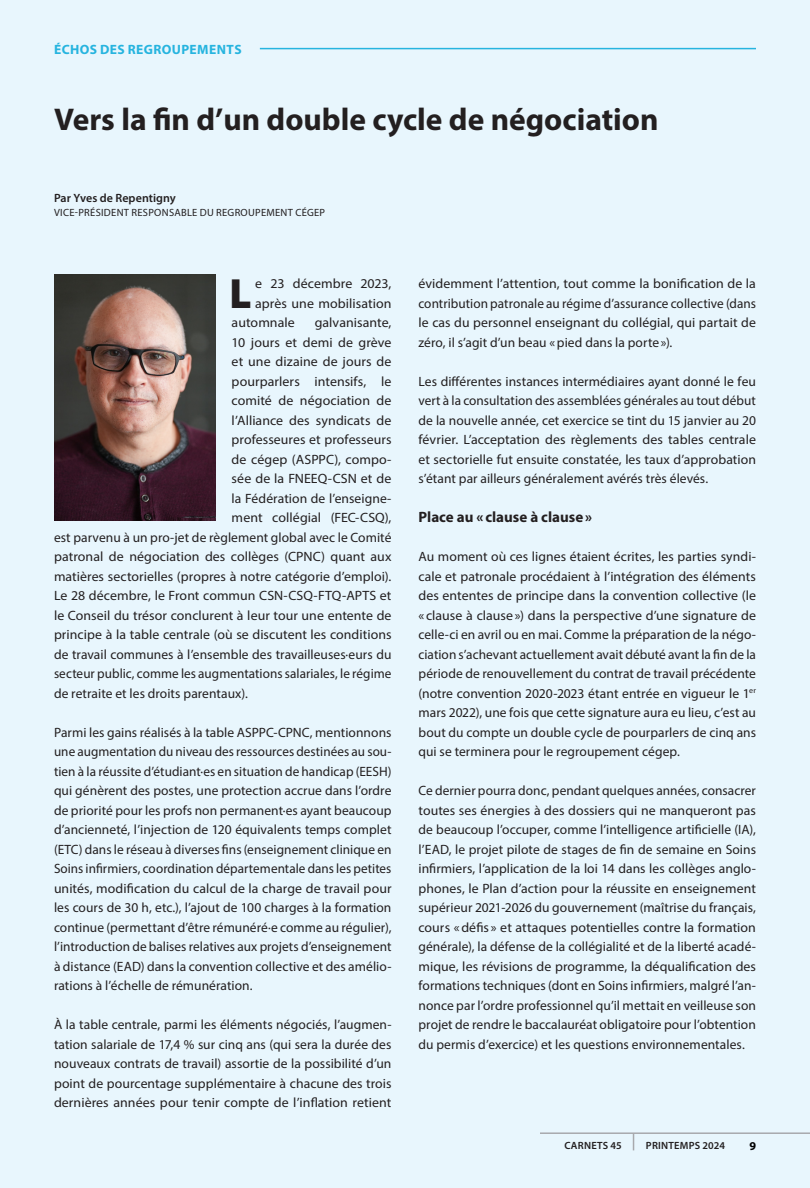
<style>
.page{position:relative;width:810px;height:1188px;background:#e8f6fd}
.page>*{position:absolute;margin:0;border:0;box-sizing:border-box;transform-origin:0 0}
.Article_-_Paragraphe_lettrine___1_caract{font:900 42.45px "Myriad Pro";color:#231f20}
.Article_-_titre_1{font:700 31.5px "Myriad Pro";color:#231f20}
.Article_-_s-titre_10_pts{font:700 15px "Myriad Pro";color:#231f20}
.Article_-_txt_9_13{font:13.5px/19.5px "Myriad Pro";letter-spacing:.005em;color:#231f20;text-align:justify}
.Article_-_Paragraphe_lettrine___1_caract-2{font:13.5px "Myriad Pro";letter-spacing:.005em;color:#231f20}
.Entête_Edito_et_Écho{font:700 13.5px "Myriad Pro";letter-spacing:.03em;color:#26b4df}
.Auteur-1{font:600 12px "Myriad Pro";letter-spacing:.005em;color:#231f20}
.t1{font:700 12px "Myriad Pro";color:#000}
.Auteur_titre{font:10.5px "Myriad Pro";letter-spacing:.03em;color:#231f20}
.t2{font:600 10.5px "Myriad Pro";letter-spacing:.02em;color:#231f20}
</style>
<div class="page">
<hr style="left:260px;top:48px;width:496px;height:1px;background:#26b4df">
<hr style="left:540px;top:1132px;width:270px;height:2px;background:#a8a9ad">
<svg style="left:633px;top:1134px;width:1px;height:16px"></svg>
<img style="left:54px;top:274px;width:162px;height:247px">
<p class="Entête_Edito_et_Écho" style="left:54px;top:41px;width:189px">ÉCHOS DES REGROUPEMENTS</p>
<p class="Article_-_titre_1" style="left:54px;top:99px;width:606px">Vers la fin d’un double cycle de négociation</p>
<p class="Auteur-1" style="left:54px;top:191px;width:123px">Par Yves de Repentigny</p>
<p class="Auteur_titre" style="left:54px;top:206px;width:273px">VICE-PRÉSIDENT RESPONSABLE DU REGROUPEMENT CÉGEP</p>
<p class="Article_-_Paragraphe_lettrine___1_caract" style="left:229px;top:265px;width:23px">L</p>
<p class="Article_-_Paragraphe_lettrine___1_caract-2" style="left:255px;top:275px;width:138px">e 23 décembre 2023,</p>
<p class="Article_-_Paragraphe_lettrine___1_caract-2" style="left:255px;top:295px;width:138px">après une mobilisation</p>
<p class="Article_-_Paragraphe_lettrine___1_caract-2" style="left:232px;top:314px;width:65px">automnale</p>
<p class="Article_-_Paragraphe_lettrine___1_caract-2" style="left:315px;top:314px;width:78px">galvanisante,</p>
<p class="Article_-_Paragraphe_lettrine___1_caract-2" style="left:232px;top:334px;width:161px">10 jours et demi de grève</p>
<p class="Article_-_Paragraphe_lettrine___1_caract-2" style="left:232px;top:353px;width:161px">et une dizaine de jours de</p>
<p class="Article_-_Paragraphe_lettrine___1_caract-2" style="left:232px;top:373px;width:161px">pourparlers intensifs, le</p>
<p class="Article_-_Paragraphe_lettrine___1_caract-2" style="left:232px;top:392px;width:161px">comité de négociation de</p>
<p class="Article_-_Paragraphe_lettrine___1_caract-2" style="left:232px;top:412px;width:161px">l’Alliance des syndicats de</p>
<p class="Article_-_Paragraphe_lettrine___1_caract-2" style="left:232px;top:431px;width:161px">professeures et professeurs</p>
<p class="Article_-_Paragraphe_lettrine___1_caract-2" style="left:232px;top:451px;width:161px">de cégep (ASPPC), compo-</p>
<p class="Article_-_Paragraphe_lettrine___1_caract-2" style="left:232px;top:470px;width:161px">sée de la FNEEQ-CSN et de</p>
<p class="Article_-_Paragraphe_lettrine___1_caract-2" style="left:232px;top:490px;width:161px">la Fédération de l’enseigne-</p>
<p class="Article_-_Paragraphe_lettrine___1_caract-2" style="left:232px;top:509px;width:161px">ment collégial (FEC-CSQ),</p>
<p class="Article_-_Paragraphe_lettrine___1_caract-2" style="left:54px;top:529px;width:339px">est parvenu à un pro-jet de règlement global avec le Comité</p>
<p class="Article_-_Paragraphe_lettrine___1_caract-2" style="left:54px;top:548px;width:339px">patronal de négociation des collèges (CPNC) quant aux</p>
<p class="Article_-_Paragraphe_lettrine___1_caract-2" style="left:54px;top:568px;width:339px">matières sectorielles (propres à notre catégorie d’emploi).</p>
<p class="Article_-_Paragraphe_lettrine___1_caract-2" style="left:54px;top:587px;width:339px">Le 28 décembre, le Front commun CSN-CSQ-FTQ-APTS et</p>
<p class="Article_-_Paragraphe_lettrine___1_caract-2" style="left:54px;top:607px;width:339px">le Conseil du trésor conclurent à leur tour une entente de</p>
<p class="Article_-_Paragraphe_lettrine___1_caract-2" style="left:54px;top:626px;width:339px">principe à la table centrale (où se discutent les conditions</p>
<p class="Article_-_Paragraphe_lettrine___1_caract-2" style="left:54px;top:646px;width:339px">de travail communes à l’ensemble des travailleuses∙eurs du</p>
<p class="Article_-_Paragraphe_lettrine___1_caract-2" style="left:54px;top:665px;width:339px">secteur public, comme les augmentations salariales, le régime</p>
<p class="Article_-_Paragraphe_lettrine___1_caract-2" style="left:54px;top:685px;width:195px">de retraite et les droits parentaux).</p>
<p class="Article_-_txt_9_13" style="left:54px;top:722px;width:339px">Parmi les gains réalisés à la table ASPPC-CPNC, mentionnons une augmentation du niveau des ressources destinées au sou&shy;tien à la réussite d’étudiant∙es en situation de handicap (EESH) qui génèrent des postes, une protection accrue dans l’ordre de priorité pour les profs non permanent∙es ayant beaucoup d’ancienneté, l’injection de 120 équivalents temps complet (ETC) dans le réseau à diverses fins (enseignement clinique en Soins infirmiers, coordination départementale dans les petites unités, modification du calcul de la charge de travail pour les cours de 30 h, etc.), l’ajout de 100 charges à la formation continue (permettant d’être rémunéré∙e comme au régulier), l’introduction de balises relatives aux projets d’enseignement à distance (EAD) dans la convention collective et des amélio&shy;rations à l’échelle de rémunération.</p>
<p class="Article_-_txt_9_13" style="left:54px;top:1015px;width:339px">À la table centrale, parmi les éléments négociés, l’augmen&shy;tation salariale de 17,4 % sur cinq ans (qui sera la durée des nouveaux contrats de travail) assortie de la possibilité d’un point de pourcentage supplémentaire à chacune des trois dernières années pour tenir compte de l’inflation retient</p>
<p class="Article_-_txt_9_13" style="left:418px;top:274px;width:339px">évidemment l’attention, tout comme la bonification de la contribution patronale au régime d’assurance collective (dans le cas du personnel enseignant du collégial, qui partait de zéro, il s’agit d’un beau «pied dans la porte»).</p>
<p class="Article_-_txt_9_13" style="left:418px;top:371px;width:339px">Les différentes instances intermédiaires ayant donné le feu vert à la consultation des assemblées générales au tout début de la nouvelle année, cet exercice se tint du 15 janvier au 20 février. L’acceptation des règlements des tables centrale et sectorielle fut ensuite constatée, les taux d’approbation s’étant par ailleurs généralement avérés très élevés.</p>
<p class="Article_-_s-titre_10_pts" style="left:418px;top:507px;width:175px">Place au « clause à clause»</p>
<p class="Article_-_txt_9_13" style="left:418px;top:547px;width:339px">Au moment où ces lignes étaient écrites, les parties syndi&shy;cale et patronale procédaient à l’intégration des éléments des ententes de principe dans la convention collective (le « clause à clause») dans la perspective d’une signature de celle-ci en avril ou en mai. Comme la préparation de la négo&shy;ciation s’achevant actuellement avait débuté avant la fin de la période de renouvellement du contrat de travail précédente (notre convention 2020-2023 étant entrée en vigueur le 1<sup>er </sup>mars 2022), une fois que cette signature aura eu lieu, c’est au bout du compte un double cycle de pourparlers de cinq ans qui se terminera pour le regroupement cégep.</p>
<p class="Article_-_txt_9_13" style="left:418px;top:781px;width:339px">Ce dernier pourra donc, pendant quelques années, consacrer toutes ses énergies à des dossiers qui ne manqueront pas de beaucoup l’occuper, comme l’intelligence artificielle (IA), l’EAD, le projet pilote de stages de fin de semaine en Soins infirmiers, l’application de la loi 14 dans les collèges anglo&shy;phones, le Plan d’action pour la réussite en enseignement supérieur 2021-2026 du gouvernement (maîtrise du français, cours «défis » et attaques potentielles contre la formation générale), la défense de la collégialité et de la liberté acadé&shy;mique, les révisions de programme, la déqualification des formations techniques (dont en Soins infirmiers, malgré l’an&shy;nonce par l’ordre professionnel qu’il mettait en veilleuse son projet de rendre le baccalauréat obligatoire pour l’obtention du permis d’exercice) et les questions environnementales.</p>
<p class="t2" style="left:565px;top:1138px;width:59px">CARNETS 45</p>
<p class="t2" style="left:646px;top:1138px;width:81px">PRINTEMPS 2024</p>
<p class="t1" style="left:749px;top:1138px;width:8px">9</p>
</div>
